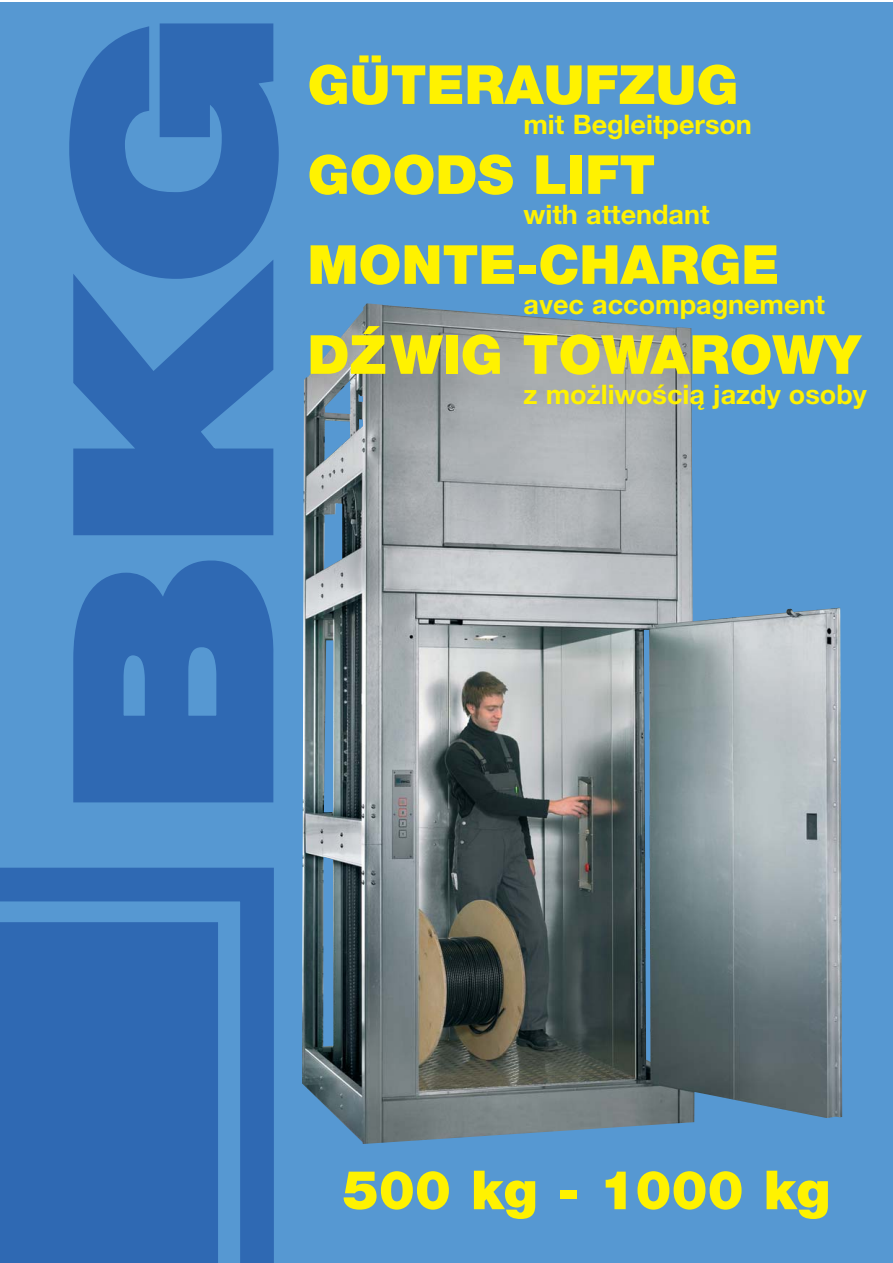
<style>
.page{position:relative;width:893px;height:1263px;background:#fff}
.page>*{position:absolute;margin:0;border:0;box-sizing:border-box;transform-origin:0 0}
.t1{font:900 54px "Helvetica Neue";color:#fff200}
.t2{font:700 27px "Helvetica Neue";color:#fff200}
.t3{font:700 27px "Helvetica Neue CE";color:#fff200}
</style>
<div class="page">
<div style="left:0;top:2px;width:892px;height:1261px;background:#5698d2"></div>
<svg style="left:73px;top:560px;width:201px;height:243px;background:#346fb7"></svg>
<svg style="left:111px;top:643px;width:46px;height:85px"></svg>
<svg style="left:73px;top:283px;width:201px;height:253px"></svg>
<svg style="left:73px;top:23px;width:206px;height:260px"></svg>
<svg style="left:0;top:868px;width:274px;height:395px"></svg>
<div style="left:0;top:922px;width:218px;height:341px;background:#2f69b3"></div>
<img style="left:302px;top:303px;width:540px;height:841px">
<p class="t1" style="left:308px;top:65px;width:432px">GÜTERAUFZUG</p>
<p class="t2" style="left:523px;top:115px;width:230px">mit Begleitperson</p>
<p class="t1" style="left:308px;top:155px;width:349px">GOODS LIFT</p>
<p class="t2" style="left:523px;top:205px;width:188px">with attendant</p>
<p class="t1" style="left:308px;top:245px;width:473px">MONTE-CHARGE</p>
<p class="t2" style="left:523px;top:295px;width:303px">avec accompagnement</p>
<p class="t1" style="left:308px;top:335px;width:554px">DZ´ WIG TOWAROWY</p>
<p class="t3" style="left:523px;top:384px;width:345px">z możliwością jazdy osoby</p>
<p class="t1" style="left:343px;top:1171px;width:489px">500 kg - 1000 kg</p>
</div>
